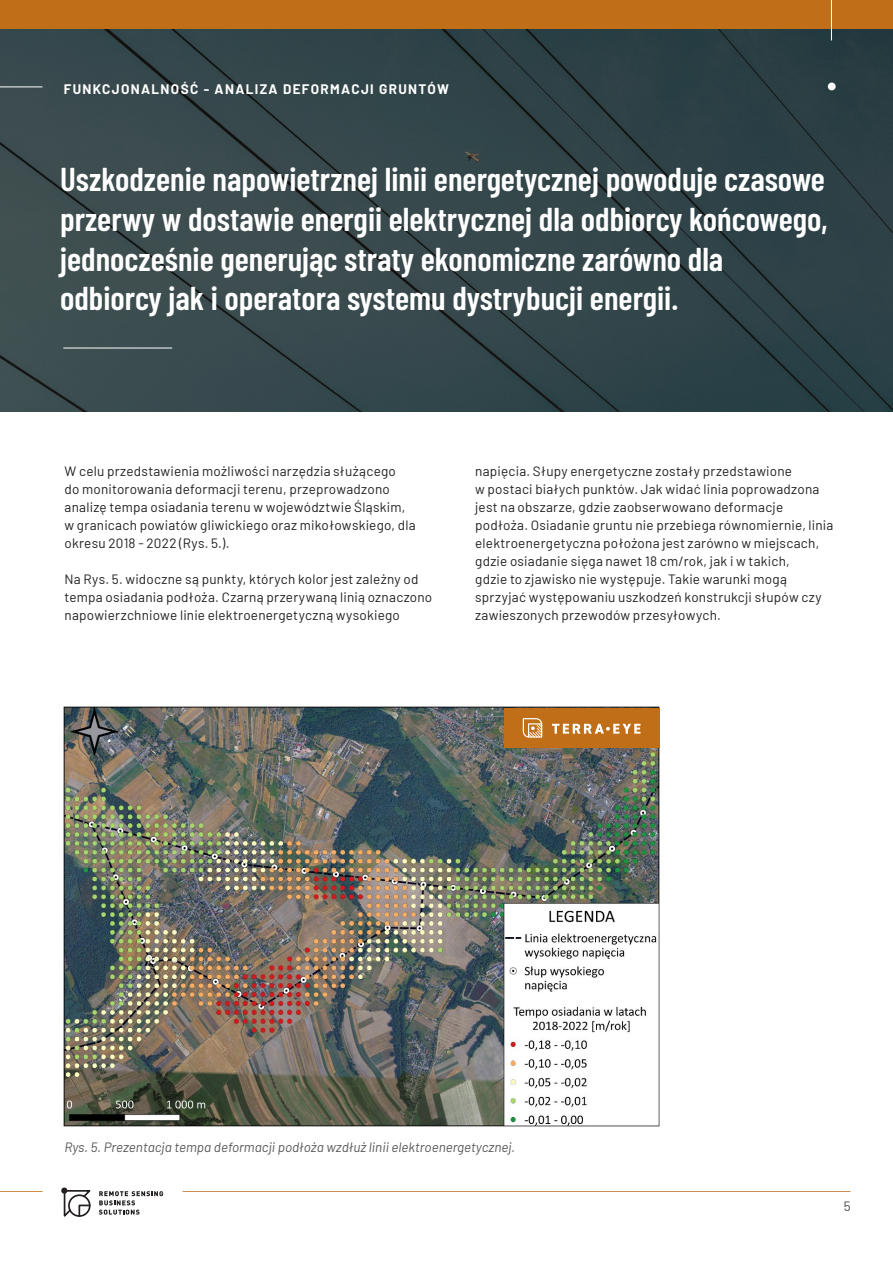
<style>
.page{position:relative;width:893px;height:1263px;background:#fff}
.page>*{position:absolute;margin:0;border:0;box-sizing:border-box;transform-origin:0 0}
.t1{font:600 33px/39.6px "Barlow Condensed";color:#fff}
.t2{font:13.5px/18px "Barlow";letter-spacing:.015em;color:#231f20}
.t3{font:italic 13.5px "Barlow";color:#57585a}
.t4{font:700 13.5px "Barlow";letter-spacing:.1em;color:#fff}
</style>
<div class="page">
<hr style="left:0;top:1191px;width:43px;height:1px;background:#c16e18">
<hr style="left:183px;top:1191px;width:667px;height:1px;background:#bb6f28">
<svg style="left:61px;top:1187px;width:6px;height:7px"></svg>
<svg style="left:63px;top:1189px;width:100px;height:28px"></svg>
<img style="left:0;top:28px;width:893px;height:383px">
<img style="left:59px;top:706px;width:601px;height:421px">
<div style="left:504px;top:708px;width:155px;height:39px;background:#c16e18"></div>
<svg style="left:523px;top:718px;width:19px;height:20px"></svg>
<svg style="left:552px;top:724px;width:88px;height:10px"></svg>
<hr style="left:63px;top:348px;width:109px;height:1px;background:#fff">
<hr style="left:0;top:87px;width:43px;height:1px;background:#fff">
<div style="left:828px;top:83px;width:8px;height:7px;background:#fff;border-radius:50%"></div>
<div style="left:0;top:0;width:893px;height:28px;background:#c16e18"></div>
<hr style="left:831px;top:0;width:1px;height:41px;background:#fff">
<p class="t4" style="left:64px;top:79px;width:387px">FUNKCJONALNOŚĆ - ANALIZA DEFORMACJI GRUNTÓW</p>
<p class="t1" style="left:60px;top:158px;width:769px">Uszkodzenie napowietrznej linii energetycznej powoduje czasowe przerwy w dostawie energii elektrycznej dla odbiorcy końcowego, jednocześnie generując straty ekonomiczne zarówno dla odbiorcy jak i operatora systemu dystrybucji energii.</p>
<p class="t2" style="left:64px;top:461px;width:353px">W celu przedstawienia możliwości narzędzia służącego<br>do monitorowania deformacji terenu, przeprowadzono analizę tempa osiadania terenu w województwie Śląskim, w granicach powiatów gliwickiego oraz mikołowskiego, dla okresu 2018 - 2022 (Rys. 5.).</p>
<p class="t2" style="left:64px;top:569px;width:369px">Na Rys. 5. widoczne są punkty, których kolor jest zależny od tempa osiadania podłoża. Czarną przerywaną linią oznaczono napowierzchniowe linie elektroenergetyczną wysokiego</p>
<p class="t2" style="left:475px;top:461px;width:360px">napięcia. Słupy energetyczne zostały przedstawione<br>w postaci białych punktów. Jak widać linia poprowadzona jest na obszarze, gdzie zaobserwowano deformacje podłoża. Osiadanie gruntu nie przebiega równomiernie, linia elektroenergetyczna położona jest zarówno w miejscach, gdzie osiadanie sięga nawet 18 cm/rok, jak i w takich,<br>gdzie to zjawisko nie występuje. Takie warunki mogą sprzyjać występowaniu uszkodzeń konstrukcji słupów czy zawieszonych przewodów przesyłowych.</p>
<p class="t3" style="left:64px;top:1138px;width:452px">Rys. 5. Prezentacja tempa deformacji podłoża wzdłuż linii elektroenergetycznej.</p>
<p class="t2" style="left:843px;top:1196px;width:8px">5</p>
</div>
